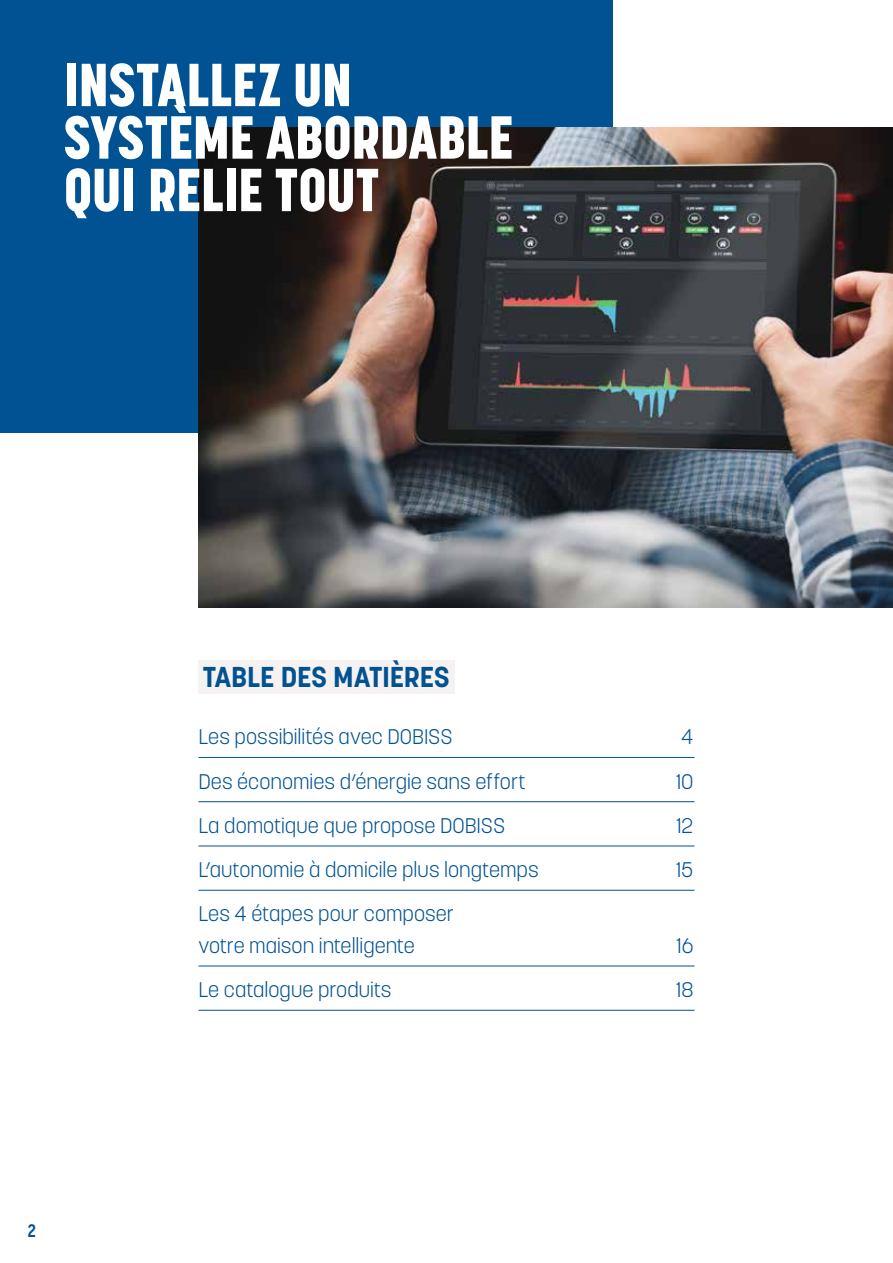
<style>
.page{position:relative;width:893px;height:1263px;background:#fff}
.page>*{position:absolute;margin:0;border:0;box-sizing:border-box;transform-origin:0 0}
.t1{font:800 60px/52.5px "Korolev Condensed";letter-spacing:-.005em;color:#fff}
.t2{font:700 28.5px "Korolev";letter-spacing:-.01em;color:#005292}
.t3{font:300 21px/31.5px "Korolev";color:#005292}
.t4{font:700 18px "Korolev Condensed";color:#005292}
</style>
<div class="page">
<div style="left:0;top:0;width:612px;height:432px;background:#005292"></div>
<img style="left:198px;top:128px;width:695px;height:480px">
<div style="left:198px;top:660px;width:257px;height:34px;background:#f5f2f1"></div>
<hr style="left:198px;top:757px;width:496px;height:1px;background:#005292">
<hr style="left:198px;top:801px;width:496px;height:1px;background:#005292">
<hr style="left:198px;top:846px;width:496px;height:1px;background:#005292">
<hr style="left:198px;top:890px;width:496px;height:1px;background:#005292">
<hr style="left:198px;top:966px;width:496px;height:1px;background:#005292">
<hr style="left:198px;top:1010px;width:496px;height:1px;background:#005292">
<h1 class="t1" style="left:64px;top:58px;width:451px">INSTALLEZ UN<br>SYSTÈME ABORDABLE<br>QUI RELIE TOUT</h1>
<p class="t4" style="left:28px;top:1220px;width:10px">2</p>
<h2 class="t2" style="left:203px;top:659px;width:248px">TABLE DES MATIÈRES</h2>
<p class="t3" style="left:198px;top:721px;width:256px">Les possibilités avec DOBISS</p>
<p class="t3" style="left:681px;top:721px;width:14px">4</p>
<p class="t3" style="left:198px;top:765px;width:328px">Des économies d’énergie sans effort</p>
<p class="t3" style="left:676px;top:765px;width:19px">10</p>
<p class="t3" style="left:198px;top:810px;width:308px">La domotique que propose DOBISS</p>
<p class="t3" style="left:676px;top:810px;width:19px">12</p>
<p class="t3" style="left:198px;top:854px;width:342px">L’autonomie à domicile plus longtemps</p>
<p class="t3" style="left:676px;top:854px;width:19px">15</p>
<p class="t3" style="left:198px;top:898px;width:257px">Les 4 étapes pour composer votre maison intelligente</p>
<p class="t3" style="left:677px;top:930px;width:18px">16</p>
<p class="t3" style="left:198px;top:974px;width:195px">Le catalogue produits</p>
<p class="t3" style="left:676px;top:974px;width:19px">18</p>
</div>
